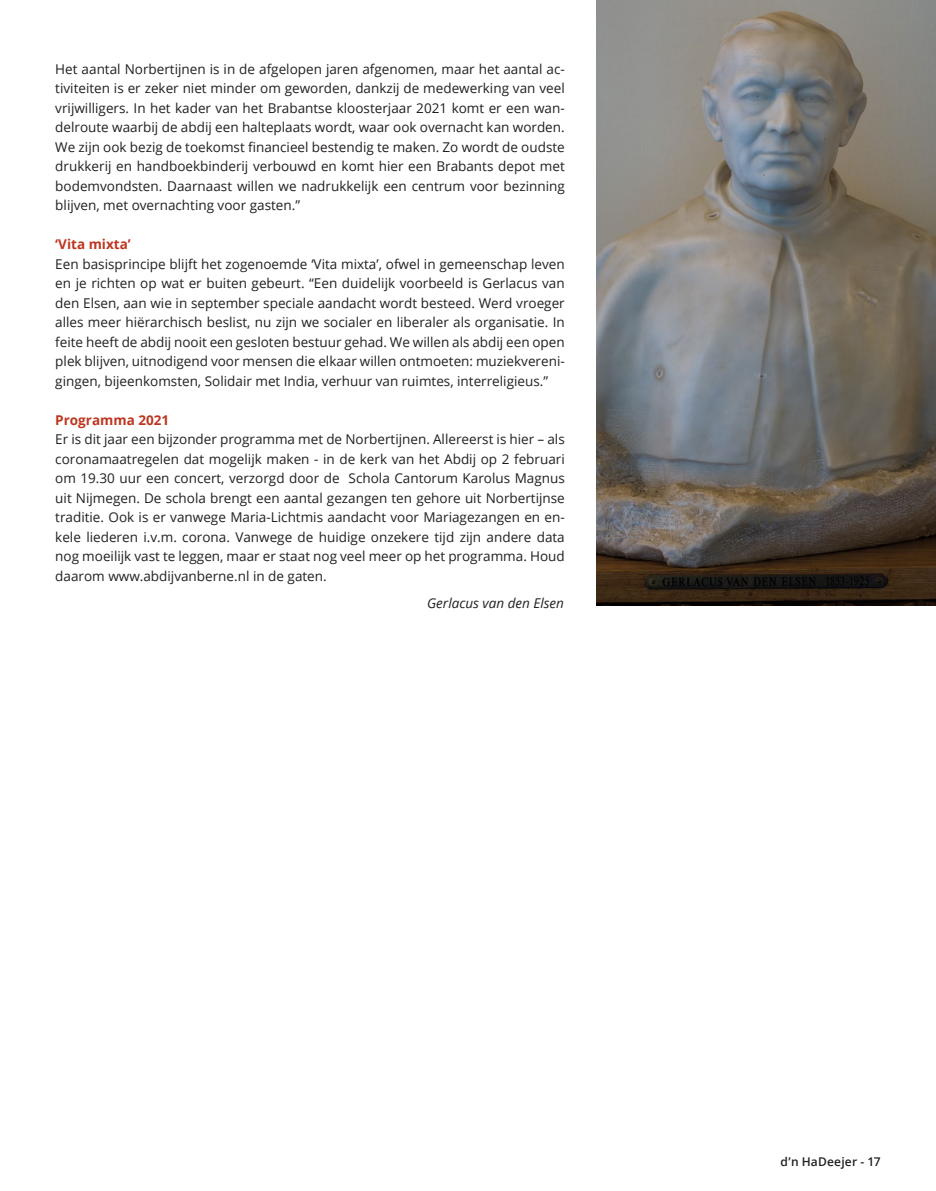
<style>
.page{position:relative;width:936px;height:1191px;background:#fff}
.page>*{position:absolute;margin:0;border:0;box-sizing:border-box;transform-origin:0 0}
.t1{font:13.5px/19.5px "Open Sans";color:#231f20;text-align:justify}
.t2{font:700 13.5px "Open Sans";color:#be361f}
.t3{font:italic 13.5px "Open Sans";color:#231f20}
.t4{font:600 12px "Open Sans";letter-spacing:.015em;color:#231f20}
</style>
<div class="page">
<img style="left:596px;top:0;width:339px;height:606px">
<p class="t1" style="left:55px;top:59px;width:511px">Het aantal Norbertijnen is in de afgelopen jaren afgenomen, maar het aantal ac&shy;tiviteiten is er zeker niet minder om geworden, dankzij de medewerking van veel vrijwilligers. In het kader van het Brabantse kloosterjaar 2021 komt er een wan&shy;delroute waarbij de abdij een halteplaats wordt, waar ook overnacht kan worden.<br>We zijn ook bezig de toekomst financieel bestendig te maken. Zo wordt de oudste drukkerij en handboekbinderij verbouwd en komt hier een Brabants depot met bodemvondsten. Daarnaast willen we nadrukkelijk een centrum voor bezinning blijven, met overnachting voor gasten.”</p>
<p class="t2" style="left:55px;top:235px;width:77px">‘Vita mixta’</p>
<p class="t1" style="left:55px;top:253px;width:511px">Een basisprincipe blijft het zogenoemde ‘Vita mixta’, ofwel in gemeenschap leven en je richten op wat er buiten gebeurt. “Een duidelijk voorbeeld is Gerlacus van den Elsen, aan wie in september speciale aandacht wordt besteed. Werd vroeger alles meer hiërarchisch beslist, nu zijn we socialer en liberaler als organisatie. In feite heeft de abdij nooit een gesloten bestuur gehad. We willen als abdij een open plek blijven, uitnodigend voor mensen die elkaar willen ontmoeten: muziekvereni&shy;gingen, bijeenkomsten, Solidair met India, verhuur van ruimtes, interreligieus.”</p>
<p class="t2" style="left:55px;top:410px;width:115px">Programma 2021</p>
<p class="t1" style="left:55px;top:429px;width:511px">Er is dit jaar een bijzonder programma met de Norbertijnen. Allereerst is hier – als coronamaatregelen dat mogelijk maken - in de kerk van het Abdij op 2 februari om 19.30 uur een concert, verzorgd door de Schola Cantorum Karolus Magnus uit Nijmegen. De schola brengt een aantal gezangen ten gehore uit Norbertijnse traditie. Ook is er vanwege Maria-Lichtmis aandacht voor Mariagezangen en en&shy;kele liederen i.v.m. corona. Vanwege de huidige onzekere tijd zijn andere data nog moeilijk vast te leggen, maar er staat nog veel meer op het programma. Houd daarom www.abdijvanberne.nl in de gaten.</p>
<p class="t3" style="left:427px;top:594px;width:138px">Gerlacus van den Elsen</p>
<p class="t4" style="left:780px;top:1153px;width:102px">d’n HaDeejer - 17</p>
</div>
